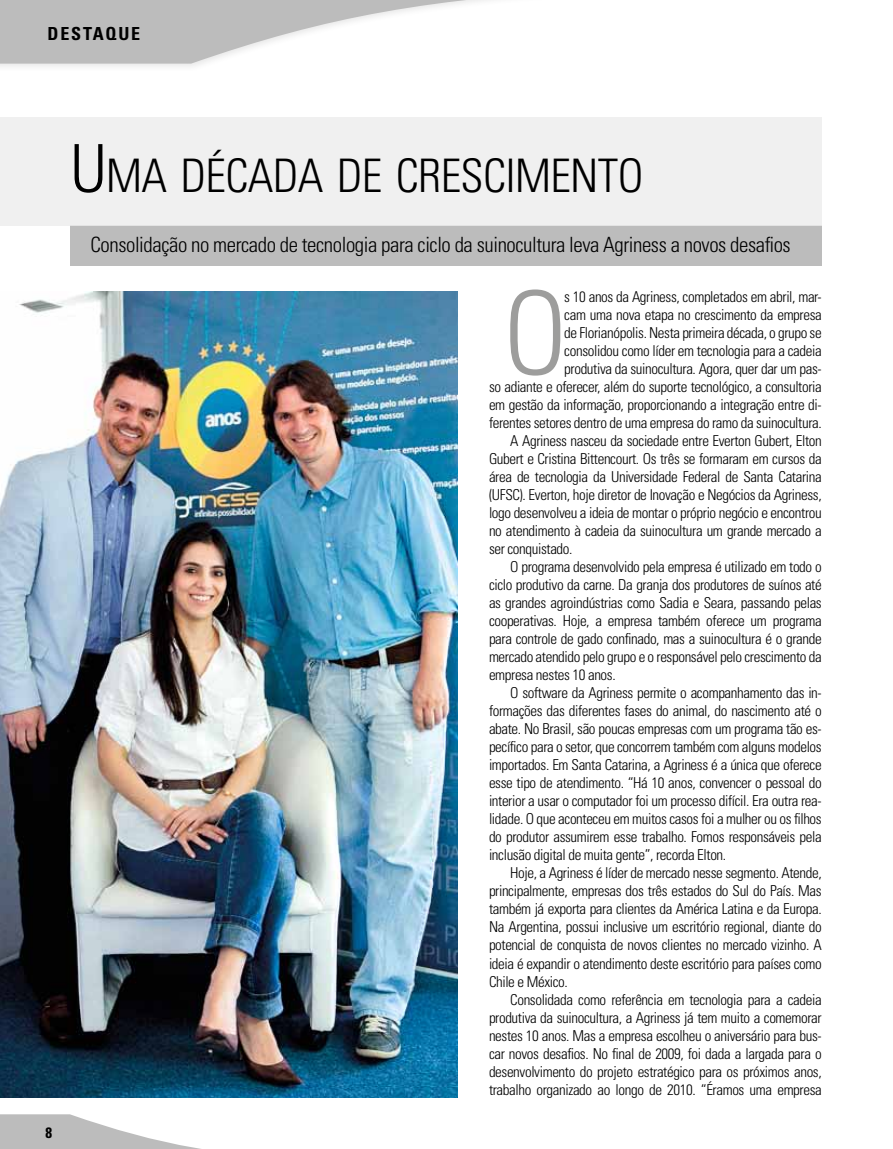
<style>
.page{position:relative;width:893px;height:1149px;background:#fff}
.page>*{position:absolute;margin:0;border:0;box-sizing:border-box;transform-origin:0 0}
.t1{font:300 condensed 114.75px "Univers LT Std";color:#9d9d9c}
.t2{font:300 condensed 46.2px "Univers LT Std";letter-spacing:-.015em;color:#000}
.t3{font:300 condensed 21px "Univers LT Std";letter-spacing:-.02em;color:#000}
.t4{font:700 condensed 18px "Univers LT Std";color:#000}
.t5{font:300 condensed 15px "Univers LT Std";letter-spacing:-.025em;color:#000}
.t6{font:700 condensed 15px "Univers LT Std";color:#000}
.s1{font-size:66px}
</style>
<div class="page">
<svg style="left:0;top:1114px;width:195px;height:34px"></svg>
<img style="left:0;top:291px;width:457px;height:806px">
<div style="left:70px;top:225px;width:752px;height:41px;background:#bcbcbc"></div>
<div style="left:0;top:117px;width:822px;height:108px;background:#ededed"></div>
<div style="left:0;top:0;width:618px;height:73px;background:#000;opacity:.1"></div>
<svg style="left:0;top:0;width:611px;height:64px"></svg>
<p class="t4" style="left:48px;top:23px;width:12px">DESTA</p>
<p class="t4" style="left:106px;top:23px;width:24px">QUE</p>
<h2 class="t2" style="left:70px;top:148px;width:575px"><span class="s1">U</span>MA DÉCADA DE CRESCIMENTO</h2>
<h3 class="t3" style="left:91px;top:232px;width:702px">Consolidação no mercado de tecnologia para ciclo da suinocultura leva Agriness a novos desafios</h3>
<p class="t6" style="left:46px;top:1122px;width:8px">8</p>
<h1 class="t1" style="left:503px;top:264px;width:65px">O</h1>
<p class="t5" style="left:564px;top:287px;width:259px">s 10 anos da Agriness, completados em abril, mar-</p>
<p class="t5" style="left:564px;top:305px;width:259px">cam uma nova etapa no crescimento da empresa</p>
<p class="t5" style="left:564px;top:323px;width:259px">de Florianópolis. Nesta primeira década, o grupo se</p>
<p class="t5" style="left:564px;top:341px;width:259px">consolidou como líder em tecnologia para a cadeia</p>
<p class="t5" style="left:564px;top:359px;width:259px">produtiva da suinocultura. Agora, quer dar um pas-</p>
<p class="t5" style="left:489px;top:377px;width:334px">so adiante e oferecer, além do suporte tecnológico, a consultoria</p>
<p class="t5" style="left:489px;top:395px;width:334px">em gestão da informação, proporcionando a integração entre di-</p>
<p class="t5" style="left:489px;top:413px;width:334px">ferentes setores dentro de uma empresa do ramo da suinocultura.</p>
<p class="t5" style="left:510px;top:431px;width:313px">A Agriness nasceu da sociedade entre Everton Gubert, Elton</p>
<p class="t5" style="left:489px;top:449px;width:334px">Gubert e Cristina Bittencourt. Os três se formaram em cursos da</p>
<p class="t5" style="left:489px;top:467px;width:334px">área de tecnologia da Universidade Federal de Santa Catarina</p>
<p class="t5" style="left:489px;top:485px;width:334px">(UFSC). Everton, hoje diretor de Inovação e Negócios da Agriness,</p>
<p class="t5" style="left:489px;top:503px;width:334px">logo desenvolveu a ideia de montar o próprio negócio e encontrou</p>
<p class="t5" style="left:489px;top:521px;width:334px">no atendimento à cadeia da suinocultura um grande mercado a</p>
<p class="t5" style="left:489px;top:539px;width:85px">ser conquistado.</p>
<p class="t5" style="left:510px;top:557px;width:313px">O programa desenvolvido pela empresa é utilizado em todo o</p>
<p class="t5" style="left:489px;top:575px;width:334px">ciclo produtivo da carne. Da granja dos produtores de suínos até</p>
<p class="t5" style="left:489px;top:593px;width:334px">as grandes agroindústrias como Sadia e Seara, passando pelas</p>
<p class="t5" style="left:489px;top:611px;width:334px">cooperativas. Hoje, a empresa também oferece um programa</p>
<p class="t5" style="left:489px;top:629px;width:334px">para controle de gado confinado, mas a suinocultura é o grande</p>
<p class="t5" style="left:489px;top:647px;width:334px">mercado atendido pelo grupo e o responsável pelo crescimento da</p>
<p class="t5" style="left:489px;top:665px;width:128px">empresa nestes 10 anos.</p>
<p class="t5" style="left:510px;top:683px;width:313px">O software da Agriness permite o acompanhamento das in-</p>
<p class="t5" style="left:489px;top:701px;width:334px">formações das diferentes fases do animal, do nascimento até o</p>
<p class="t5" style="left:489px;top:719px;width:334px">abate. No Brasil, são poucas empresas com um programa tão es-</p>
<p class="t5" style="left:489px;top:737px;width:334px">pecífico para o setor, que concorrem também com alguns modelos</p>
<p class="t5" style="left:489px;top:755px;width:334px">importados. Em Santa Catarina, a Agriness é a única que oferece</p>
<p class="t5" style="left:489px;top:773px;width:334px">esse tipo de atendimento. “Há 10 anos, convencer o pessoal do</p>
<p class="t5" style="left:489px;top:791px;width:334px">interior a usar o computador foi um processo difícil. Era outra rea-</p>
<p class="t5" style="left:489px;top:809px;width:334px">lidade. O que aconteceu em muitos casos foi a mulher ou os filhos</p>
<p class="t5" style="left:489px;top:827px;width:334px">do produtor assumirem esse trabalho. Fomos responsáveis pela</p>
<p class="t5" style="left:489px;top:845px;width:239px">inclusão digital de muita gente”, recorda Elton.</p>
<p class="t5" style="left:510px;top:863px;width:313px">Hoje, a Agriness é líder de mercado nesse segmento. Atende,</p>
<p class="t5" style="left:489px;top:881px;width:334px">principalmente, empresas dos três estados do Sul do País. Mas</p>
<p class="t5" style="left:489px;top:899px;width:334px">também já exporta para clientes da América Latina e da Europa.</p>
<p class="t5" style="left:489px;top:917px;width:334px">Na Argentina, possui inclusive um escritório regional, diante do</p>
<p class="t5" style="left:489px;top:935px;width:334px">potencial de conquista de novos clientes no mercado vizinho. A</p>
<p class="t5" style="left:489px;top:953px;width:334px">ideia é expandir o atendimento deste escritório para países como</p>
<p class="t5" style="left:489px;top:971px;width:80px">Chile e México.</p>
<p class="t5" style="left:510px;top:989px;width:313px">Consolidada como referência em tecnologia para a cadeia</p>
<p class="t5" style="left:489px;top:1007px;width:334px">produtiva da suinocultura, a Agriness já tem muito a comemorar</p>
<p class="t5" style="left:489px;top:1025px;width:334px">nestes 10 anos. Mas a empresa escolheu o aniversário para bus-</p>
<p class="t5" style="left:489px;top:1043px;width:334px">car novos desafios. No final de 2009, foi dada a largada para o</p>
<p class="t5" style="left:489px;top:1061px;width:334px">desenvolvimento do projeto estratégico para os próximos anos,</p>
<p class="t5" style="left:489px;top:1079px;width:334px">trabalho organizado ao longo de 2010. “Éramos uma empresa</p>
</div>
